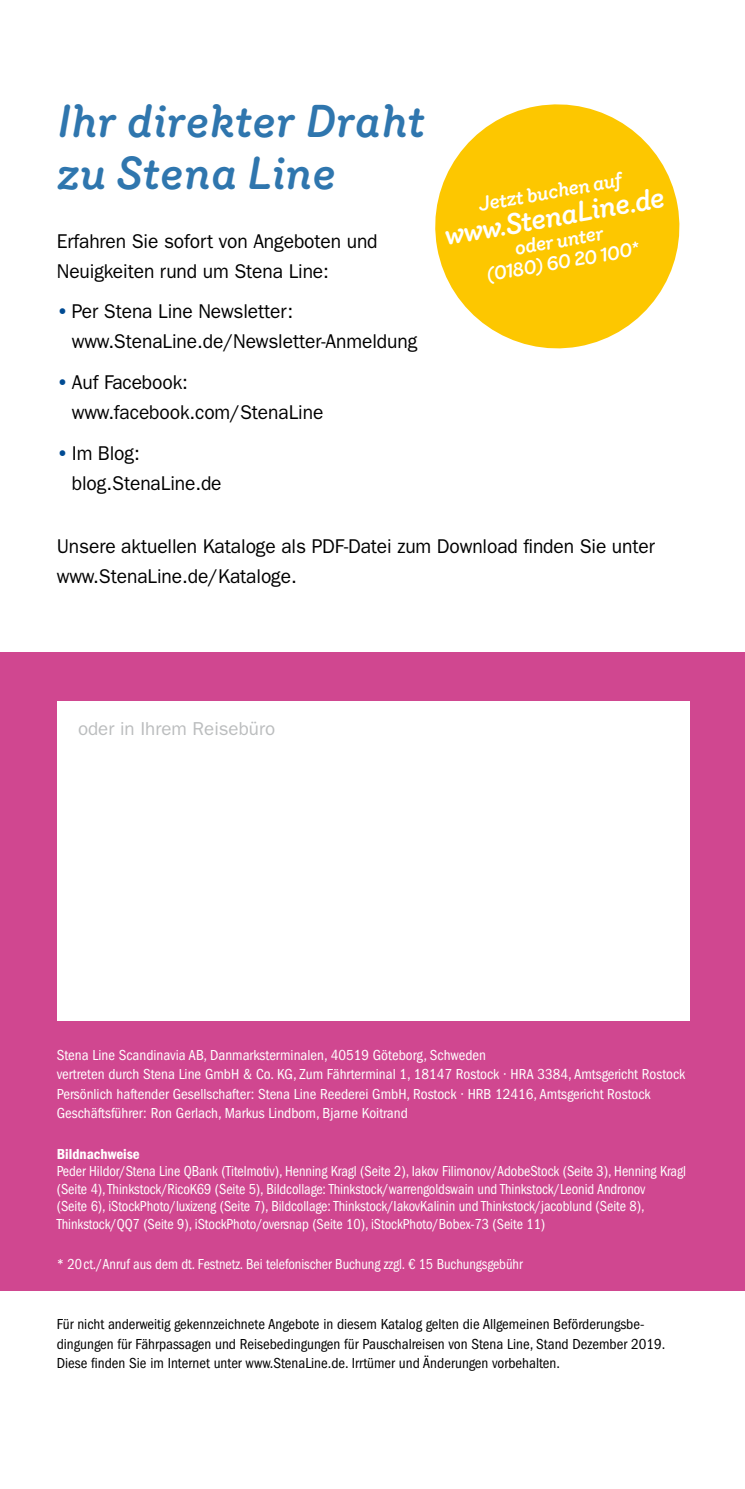
<style>
.page{position:relative;width:745px;height:1489px;background:#fff}
.page>*{position:absolute;margin:0;border:0;box-sizing:border-box;transform-origin:0 0}
.t1{font:italic 500 45px/52.5px "Router";color:#2f76ae}
.t2{font:italic 500 28.5px "Router";color:#fff}
.t3{font:20px/30px "ITC Franklin Gothic Std";letter-spacing:-.005em;color:#000;scale:.96 1}
.t4{font:italic 500 19.75px/21.5px "Router";color:#fff;text-align:center}
.t5{font:18.75px "ITC Franklin Gothic Std";color:#bbbdbe}
.t6{font:condensed 15px/17.5px "ITC Franklin Gothic Std";letter-spacing:-.005em;color:#fff;scale:.95 1}
.t7{font:condensed 15px/19.5px "ITC Franklin Gothic Std";letter-spacing:-.005em;color:#fff}
.t8{font:condensed 15px/19.5px "ITC Franklin Gothic Std";color:#000}
.t9{font:15px "ITC Franklin Gothic Std Dm Cd";color:#fff}
.s1{font-weight:600;color:#004b93}
.s2{font-size:17.5px}
</style>
<div class="page">
<div style="left:0;top:652px;width:744px;height:638px;background:#d04790"></div>
<div style="left:57px;top:702px;width:632px;height:318px;background:#fff"></div>
<svg style="left:435px;top:104px;width:245px;height:245px;fill:#fdc700"></svg>
<h1 class="t1" style="left:57px;top:93px;width:370px">Ihr direkter Draht zu Stena Line</h1>
<h3 class="t3" style="left:57px;top:226px;width:335px">Erfahren Sie sofort von Angeboten und<br>Neuigkeiten rund um Stena Line:</h3>
<h3 class="t3" style="left:72px;top:297px;width:361px;text-indent:-15px"><span class="s1">•</span> Per Stena Line Newsletter: www.StenaLine.de/Newsletter-Anmeldung</h3>
<h3 class="t3" style="left:72px;top:367px;width:263px;text-indent:-15px"><span class="s1">•</span> Auf Facebook: www.facebook.com/StenaLine</h3>
<h3 class="t3" style="left:72px;top:438px;width:157px;text-indent:-15px"><span class="s1">•</span> Im Blog: blog.StenaLine.de</h3>
<h3 class="t4" style="left:476px;top:193px;width:147px;rotate:-10deg">Jetzt buchen auf</h3>
<h2 class="t2" style="left:441px;top:214px;width:224px;rotate:-10deg">www.StenaLine.de</h2>
<h3 class="t4" style="left:480px;top:242px;width:156px;rotate:-10deg">oder unter<br>(0180) 60 20 100<span class="s2">*</span></h3>
<h3 class="t3" style="left:57px;top:531px;width:624px">Unsere aktuellen Kataloge als PDF-Datei zum Download finden Sie unter www.StenaLine.de/Kataloge.</h3>
<p class="t5" style="left:78px;top:717px;width:198px">oder in Ihrem Reisebüro</p>
<p class="t7" style="left:57px;top:1045px;width:629px">Stena Line Scandinavia AB, Danmarksterminalen, 40519 Göteborg, Schweden<br>vertreten durch Stena Line GmbH &amp; Co. KG, Zum Fährterminal 1, 18147 Rostock · HRA 3384, Amtsgericht Rostock Persönlich haftender Gesellschafter: Stena Line Reederei GmbH, Rostock · HRB 12416, Amtsgericht Rostock Geschäftsführer: Ron Gerlach, Markus Lindbom, Bjarne Koitrand</p>
<p class="t9" style="left:57px;top:1145px;width:85px">Bildnachweise</p>
<p class="t6" style="left:57px;top:1162px;width:663px">Peder Hildor/Stena Line QBank (Titelmotiv), Henning Kragl (Seite 2), Iakov Filimonov/AdobeStock (Seite 3), Henning Kragl (Seite 4), Thinkstock/RicoK69 (Seite 5), Bildcollage: Thinkstock/warrengoldswain und Thinkstock/Leonid Andronov<br>(Seite 6), iStockPhoto/luxizeng (Seite 7), Bildcollage: Thinkstock/IakovKalinin und Thinkstock/jacoblund (Seite 8), Thinkstock/QQ7 (Seite 9), iStockPhoto/oversnap (Seite 10), iStockPhoto/Bobex-73 (Seite 11)</p>
<p class="t6" style="left:57px;top:1255px;width:491px">* 20ct./Anruf aus dem dt. Festnetz. Bei telefonischer Buchung zzgl. € 15 Buchungsgebühr</p>
<p class="t8" style="left:57px;top:1314px;width:609px">Für nicht anderweitig gekennzeichnete Angebote in diesem Katalog gelten die Allgemeinen Beförderungsbe&shy;dingungen für Fährpassagen und Reisebedingungen für Pauschalreisen von Stena Line, Stand Dezember 2019.<br>Diese finden Sie im Internet unter www.StenaLine.de. Irrtümer und Änderungen vorbehalten.</p>
</div>
